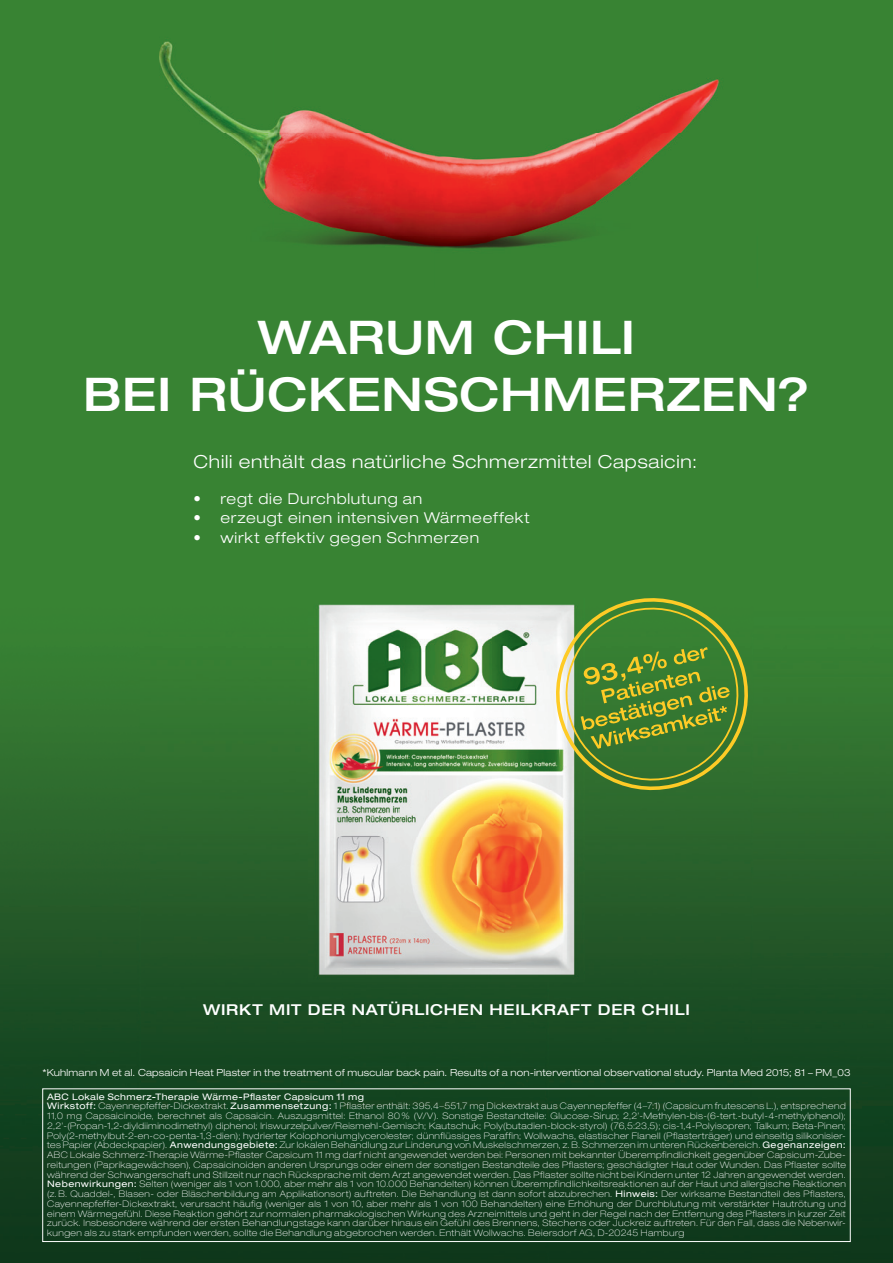
<style>
.page{position:relative;width:893px;height:1263px;background:#fff}
.page>*{position:absolute;margin:0;border:0;box-sizing:border-box;transform-origin:0 0}
.t1{font:500 expanded 46.5px/57px "Helvetica Neue LT Pro";letter-spacing:.015em;color:#fff;text-align:center}
.t2{font:300 expanded 18px "Helvetica Neue LT Pro";letter-spacing:.045em;color:#fff}
.t3{font:300 expanded 15px "Helvetica Neue LT Pro";letter-spacing:.05em;color:#fff}
.t4{font:500 expanded 15px "Helvetica Neue LT Pro";letter-spacing:.045em;color:#fff}
.t5{font:300 expanded 9.75px "Helvetica Neue LT Pro";letter-spacing:.02em;color:#fff}
.t6{font:100 expanded 9px/9.8px "Helvetica Neue LT Pro";letter-spacing:.05em;color:#fff}
.s1{font-weight:400}
</style>
<div class="page">
<img style="left:0;top:0;width:139px;height:1263px">
<div style="left:139px;top:0;width:754px;height:40px;background:#388333"></div>
<img style="left:753px;top:40px;width:140px;height:1223px">
<div style="left:139px;top:287px;width:614px;height:344px;background:#388333"></div>
<img style="left:139px;top:631px;width:205px;height:632px">
<img style="left:549px;top:631px;width:204px;height:632px">
<img style="left:344px;top:981px;width:205px;height:282px">
<img style="left:308px;top:599px;width:277px;height:382px">
<img style="left:114px;top:32px;width:644px;height:255px">
<div style="left:43px;top:1089px;width:807px;height:153px;border:1px solid #fff"></div>
<svg style="left:553px;top:595px;width:198px;height:198px;background:#649143"></svg>
<h1 class="t1" style="left:83px;top:308px;width:728px">WARUM CHILI<br>BEI RÜCKENSCHMERZEN?</h1>
<h2 class="t2" style="left:193px;top:451px;width:505px">Chili enthält das natürliche Schmerzmittel Capsaicin:</h2>
<h3 class="t3" style="left:193px;top:490px;width:230px">• regt die Durchblutung an</h3>
<h3 class="t3" style="left:193px;top:509px;width:338px">• erzeugt einen intensiven Wärmeeffekt</h3>
<h3 class="t3" style="left:193px;top:529px;width:287px">• wirkt effektiv gegen Schmerzen</h3>
<h3 class="t4" style="left:203px;top:1001px;width:488px">WIRKT MIT DER NATÜRLICHEN HEILKRAFT DER CHILI</h3>
<p class="t5" style="left:43px;top:1066px;width:809px">*Kuhlmann M et al. Capsaicin Heat Plaster in the treatment of muscular back pain. Results of a non-interventional observational study. Planta Med 2015; 81 – PM_03</p>
<p class="t6" style="left:47px;top:1091px;width:800px"><span class="s1">ABC Lokale Schmerz-Therapie Wärme-Pflaster Capsicum 11 mg<br>Wirkstoff:</span> Cayennepfeffer-Dickextrakt. <span class="s1">Zusammensetzung:</span> 1 Pflaster enthält: 395,4–551,7 mg Dickextrakt aus Cayennepfeffer (4–7:1) (Capsicum frutescens L.), entsprechend 11,0 mg Capsaicinoide, berechnet als Capsaicin. Auszugsmittel: Ethanol 80 % (V/V). Sonstige Bestandteile: Glucose-Sirup; 2,2’-Methylen-bis-(6-tert.-butyl-4-methylphenol); 2,2’-(Propan-1,2-diyldiiminodimethyl) diphenol; Iriswurzelpulver/Reismehl-Gemisch; Kautschuk; Poly(butadien-block-styrol) (76,5:23,5); cis-1,4-Polyisopren; Talkum; Beta-Pinen; Poly(2-methylbut-2-en-co-penta-1,3-dien); hydrierter Kolophoniumglycerolester; dünnflüssiges Paraffin; Wollwachs, elastischer Flanell (Pflasterträger) und einseitig silikonisier&shy;tes Papier (Abdeckpapier). <span class="s1">Anwendungsgebiete:</span> Zur lokalen Behandlung zur Linderung von Muskelschmerzen, z. B. Schmerzen im unteren Rückenbereich. <span class="s1">Gegenanzeigen:<br></span>ABC Lokale Schmerz-Therapie Wärme-Pflaster Capsicum 11 mg darf nicht angewendet werden bei: Personen mit bekannter Überempfindlichkeit gegenüber Capsicum-Zube&shy;reitungen (Paprikagewächsen), Capsaicinoiden anderen Ursprungs oder einem der sonstigen Bestandteile des Pflasters; geschädigter Haut oder Wunden. Das Pflaster sollte während der Schwangerschaft und Stillzeit nur nach Rücksprache mit dem Arzt angewendet werden. Das Pflaster sollte nicht bei Kindern unter 12 Jahren angewendet werden.<br><span class="s1">Nebenwirkungen:</span> Selten (weniger als 1 von 1.000, aber mehr als 1 von 10.000 Behandelten) können Überempfindlichkeitsreaktionen auf der Haut und allergische Reaktionen (z. B. Quaddel-, Blasen- oder Bläschenbildung am Applikationsort) auftreten. Die Behandlung ist dann sofort abzubrechen. <span class="s1">Hinweis:</span> Der wirksame Bestandteil des Pflasters, Cayennepfeffer-Dickextrakt, verursacht häufig (weniger als 1 von 10, aber mehr als 1 von 100 Behandelten) eine Erhöhung der Durchblutung mit verstärkter Hautrötung und einem Wärmegefühl. Diese Reaktion gehört zur normalen pharmakologischen Wirkung des Arzneimittels und geht in der Regel nach der Entfernung des Pflasters in kurzer Zeit zurück. Insbesondere während der ersten Behandlungstage kann darüber hinaus ein Gefühl des Brennens, Stechens oder Juckreiz auftreten. Für den Fall, dass die Nebenwir&shy;kungen als zu stark empfunden werden, sollte die Behandlung abgebrochen werden. Enthält Wollwachs. Beiersdorf AG, D-20245 Hamburg</p>
</div>
